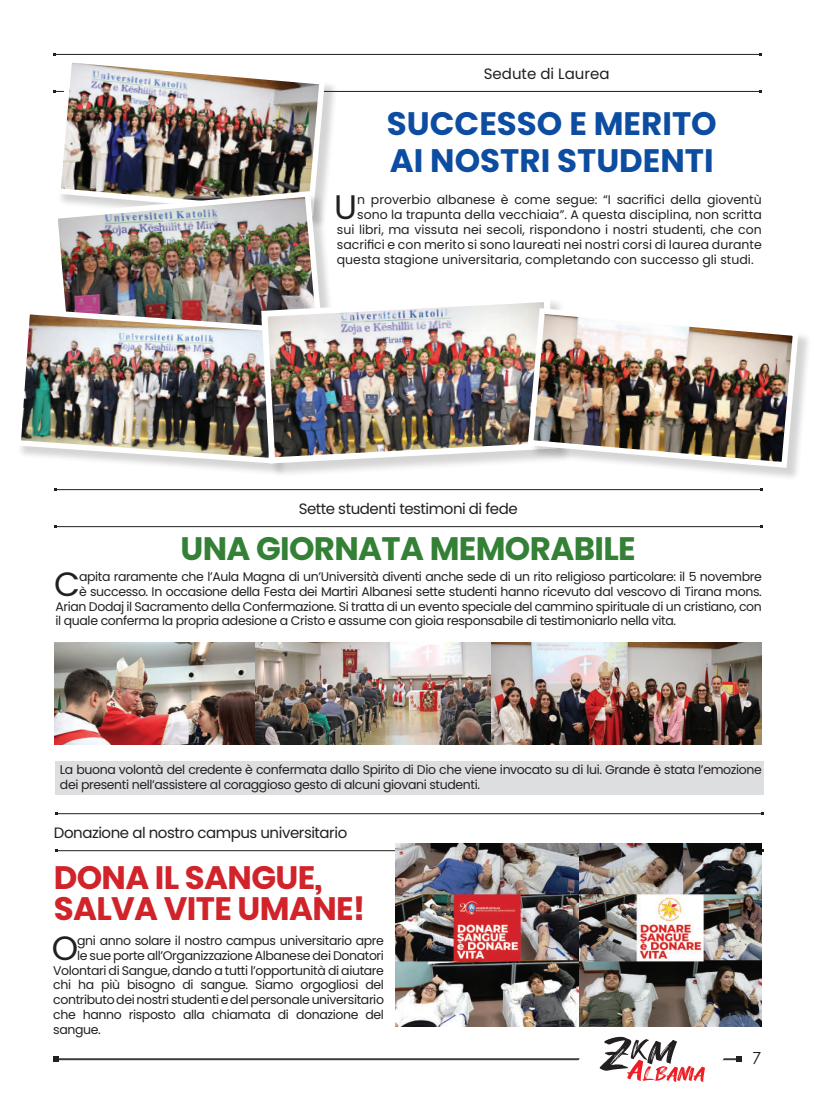
<style>
.page{position:relative;width:815px;height:1099px;background:#fff}
.page>*{position:absolute;margin:0;border:0;box-sizing:border-box;transform-origin:0 0}
.t1{font:34px "Poppins";color:#231f20}
.t2{font:33.62px "Poppins";color:#231f20}
.t3{font:700 32.5px/37.5px "Poppins";color:#0d4da1}
.t4{font:700 32.5px/31.2px "Poppins";letter-spacing:-.02em;color:#d1232a}
.t5{font:700 32.5px "Poppins";letter-spacing:-.02em;color:#348036}
.t6{font:16.75px "Century Gothic";color:#231f20}
.t7{font:15px "Poppins";letter-spacing:-.03em;color:#231f20}
.t8{font:15px "Poppins";color:#231f20}
.t9{font:12.5px/14.8px "Poppins";letter-spacing:-.03em;color:#231f20}
.t10{font:12.5px "Poppins";color:#231f20}
</style>
<div class="page">
<div style="left:56px;top:760px;width:708px;height:34px;background:#dddee0"></div>
<hr style="left:54px;top:54px;width:707px;height:1px;background:#231f20">
<hr style="left:54px;top:91px;width:707px;height:1px;background:#231f20">
<div style="left:57px;top:59px;width:281px;height:170px;background:#231f20;opacity:.19"></div>
<img style="left:53px;top:54px;width:275px;height:139px">
<div style="left:54px;top:193px;width:281px;height:170px;background:#fff"></div>
<img style="left:53px;top:188px;width:272px;height:118px">
<div style="left:17px;top:310px;width:279px;height:166px;background:#231f20;opacity:.19"></div>
<img style="left:17px;top:306px;width:241px;height:160px">
<div style="left:263px;top:297px;width:310px;height:181px;background:#231f20;opacity:.19"></div>
<img style="left:258px;top:292px;width:303px;height:174px">
<div style="left:530px;top:310px;width:282px;height:171px;background:#231f20;opacity:.19"></div>
<img style="left:525px;top:305px;width:276px;height:166px">
<hr style="left:56px;top:489px;width:706px;height:1px;background:#231f20">
<hr style="left:56px;top:526px;width:706px;height:1px;background:#231f20">
<hr style="left:57px;top:813px;width:706px;height:1px;background:#231f20">
<hr style="left:57px;top:850px;width:706px;height:1px;background:#231f20">
<img style="left:55px;top:642px;width:707px;height:102px">
<img style="left:395px;top:843px;width:367px;height:183px">
<hr style="left:56px;top:1059px;width:683px;height:1px;background:#231f20">
<hr style="left:56px;top:1058px;width:683px;height:1px;background:#231f20">
<svg style="left:53px;top:1056px;width:5px;height:5px"></svg>
<svg style="left:568px;top:1036px;width:174px;height:45px"></svg>
<p class="t8" style="left:484px;top:65px;width:127px">Sedute di Laurea</p>
<h3 class="t3" style="left:387px;top:105px;width:331px">SUCCESSO E MERITO<br>AI NOSTRI STUDENTI</h3>
<h1 class="t1" style="left:334px;top:188px;width:24px">U</h1>
<p class="t10" style="left:357px;top:193px;width:406px">n proverbio albanese è come segue: “I sacrifici della gioventù</p>
<p class="t10" style="left:357px;top:208px;width:406px">sono la trapunta della vecchiaia”. A questa disciplina, non scritta</p>
<p class="t10" style="left:337px;top:223px;width:427px">sui libri, ma vissuta nei secoli, rispondono i nostri studenti, che con</p>
<p class="t10" style="left:337px;top:238px;width:426px">sacrifici e con merito si sono laureati nei nostri corsi di laurea durante</p>
<p class="t10" style="left:337px;top:253px;width:418px">questa stagione universitaria, completando con successo gli studi.</p>
<p class="t7" style="left:299px;top:499px;width:221px">Sette studenti testimoni di fede</p>
<h3 class="t5" style="left:180px;top:529px;width:457px">UNA GIORNATA MEMORABILE</h3>
<h2 class="t2" style="left:54px;top:564px;width:27px">C</h2>
<p class="t9" style="left:79px;top:569px;width:684px">apita raramente che l’Aula Magna di un’Università diventi anche sede di un rito religioso particolare: il 5 novembre</p>
<p class="t9" style="left:79px;top:584px;width:684px">è successo. In occasione della Festa dei Martiri Albanesi sette studenti hanno ricevuto dal vescovo di Tirana mons.</p>
<p class="t9" style="left:56px;top:599px;width:708px">Arian Dodaj il Sacramento della Confermazione. Si tratta di un evento speciale del cammino spirituale di un cristiano, con</p>
<p class="t9" style="left:56px;top:613px;width:622px">il quale conferma la propria adesione a Cristo e assume con gioia responsabile di testimoniarlo nella vita.</p>
<p class="t9" style="left:60px;top:762px;width:703px">La buona volontà del credente è confermata dallo Spirito di Dio che viene invocato su di lui. Grande è stata l’emozione dei presenti nell’assistere al coraggioso gesto di alcuni giovani studenti.</p>
<p class="t7" style="left:54px;top:823px;width:295px">Donazione al nostro campus universitario</p>
<h3 class="t4" style="left:54px;top:861px;width:313px">DONA IL SANGUE,<br>SALVA VITE UMANE!</h3>
<h2 class="t2" style="left:52px;top:928px;width:28px">O</h2>
<p class="t9" style="left:77px;top:933px;width:308px">gni anno solare il nostro campus universitario apre</p>
<p class="t9" style="left:77px;top:948px;width:308px">le sue porte all’Organizzazione Albanese dei Donatori</p>
<p class="t9" style="left:53px;top:962px;width:332px">Volontari di Sangue, dando a tutti l’opportunità di aiutare</p>
<p class="t9" style="left:53px;top:977px;width:332px">chi ha più bisogno di sangue. Siamo orgogliosi del</p>
<p class="t9" style="left:53px;top:992px;width:332px">contributo dei nostri studenti e del personale universitario</p>
<p class="t9" style="left:53px;top:1007px;width:332px">che hanno risposto alla chiamata di donazione del</p>
<p class="t9" style="left:53px;top:1021px;width:49px">sangue.</p>
<h3 class="t6" style="left:752px;top:1045px;width:11px">7</h3>
</div>
